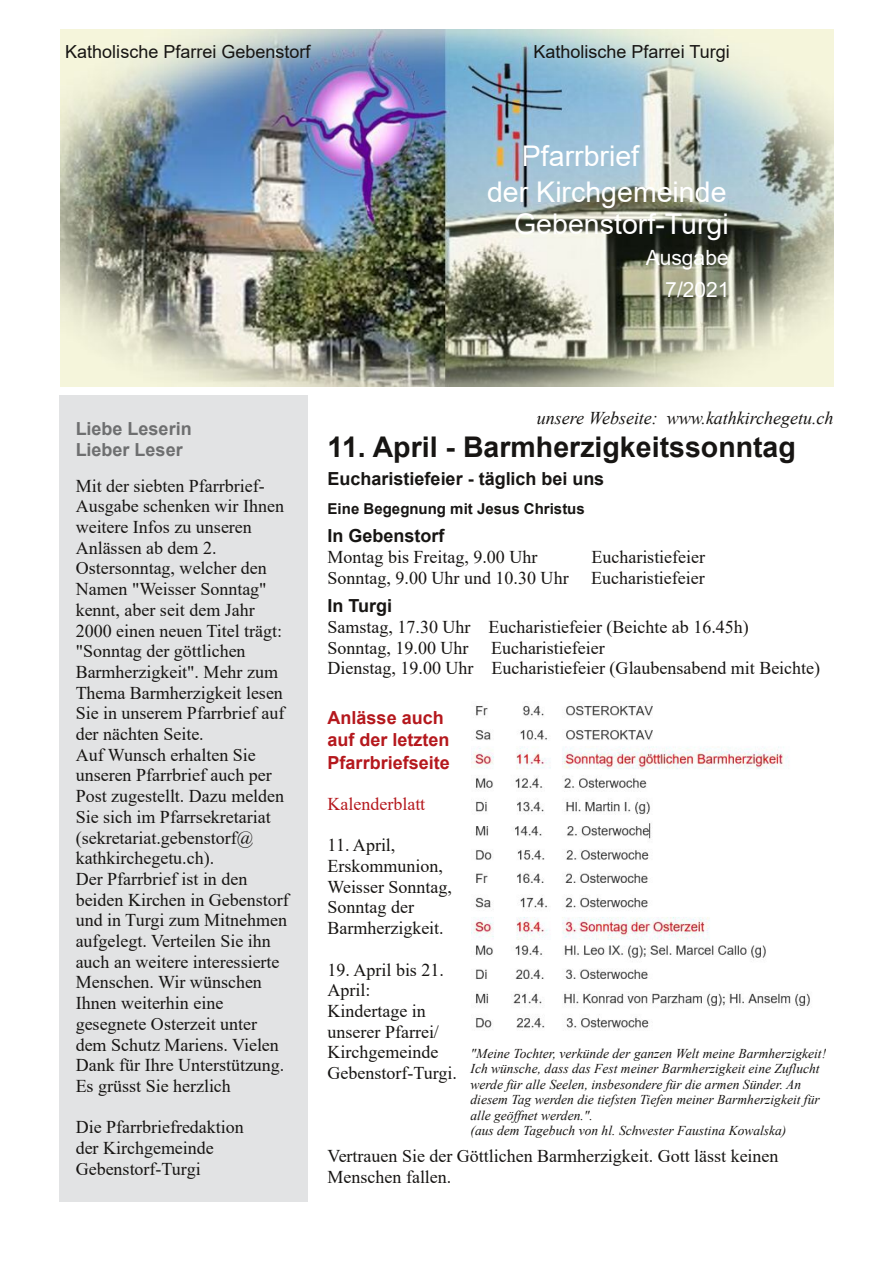
<style>
.page{position:relative;width:893px;height:1263px;background:#fff}
.page>*{position:absolute;margin:0;border:0;box-sizing:border-box;transform-origin:0 0}
.t1{font:28.5px/36px "Arial";color:#fff}
.t2{font:700 28.5px "Arial";color:#171513}
.t3{font:21px/31.5px "Arial";color:#fff;text-align:right}
.t4{font:18px/20.7px "Times New Roman";color:#171513}
.t5{font:18px "Arial";color:#171513}
.t6{font:700 18px "Arial";color:#171513}
.t7{font:700 18px/22.5px "Arial";color:#b5181d}
.t8{font:italic 18px "Times New Roman";color:#171513}
.t9{font:700 18px/20.7px "Arial";color:#6e6f70}
.t10{font:18px "Times New Roman";color:#b5181d}
.t11{font:700 15px "Arial";color:#171513}
.t12{font:italic 13.5px/15.5px "Times New Roman";color:#171513}
</style>
<div class="page">
<img style="left:61px;top:30px;width:772px;height:357px">
<div style="left:59px;top:395px;width:249px;height:806px;background:#e2e3e4"></div>
<img style="left:472px;top:702px;width:338px;height:327px">
<p class="t5" style="left:65px;top:42px;width:247px">Katholische Pfarrei Gebenstorf</p>
<p class="t5" style="left:533px;top:42px;width:198px">Katholische Pfarrei Turgi</p>
<h1 class="t1" style="left:487px;top:138px;width:241px;text-indent:35px">Pfarrbrief<br>der Kirchgemeinde</h1>
<h1 class="t1" style="left:514px;top:206px;width:216px">Gebenstorf-Turgi</h1>
<p class="t3" style="left:646px;top:242px;width:85px">Ausgabe<br>7/2021</p>
<p class="t9" style="left:76px;top:419px;width:117px">Liebe Leserin<br>Lieber Leser</p>
<p class="t4" style="left:76px;top:475px;width:215px">Mit der siebten Pfarrbrief-<br>Ausgabe schenken wir Ihnen weitere Infos zu unseren<br>Anlässen ab dem 2.<br>Ostersonntag, welcher den<br>Namen "Weisser Sonntag" kennt, aber seit dem Jahr<br>2000 einen neuen Titel trägt: "Sonntag der göttlichen<br>Barmherzigkeit". Mehr zum<br>Thema Barmherzigkeit lesen<br>Sie in unserem Pfarrbrief auf der nächten Seite.<br>Auf Wunsch erhalten Sie unseren Pfarrbrief auch per<br>Post zugestellt. Dazu melden<br>Sie sich im Pfarrsekretariat (sekretariat.gebenstorf@ kathkirchegetu.ch).<br>Der Pfarrbrief ist in den beiden Kirchen in Gebenstorf und in Turgi zum Mitnehmen aufgelegt. Verteilen Sie ihn auch an weitere interessierte<br>Menschen. Wir wünschen<br>Ihnen weiterhin eine gesegnete Osterzeit unter dem Schutz Mariens. Vielen<br>Dank für Ihre Unterstützung.<br>Es grüsst Sie herzlich</p>
<p class="t4" style="left:76px;top:1117px;width:170px">Die Pfarrbriefredaktion der Kirchgemeinde<br>Gebenstorf-Turgi</p>
<p class="t8" style="left:537px;top:408px;width:298px">unsere Webseite: www.kathkirchegetu.ch</p>
<h1 class="t2" style="left:328px;top:431px;width:470px">11. April - Barmherzigkeitssonntag</h1>
<p class="t6" style="left:328px;top:469px;width:278px">Eucharistiefeier - täglich bei uns</p>
<p class="t11" style="left:328px;top:500px;width:259px">Eine Begegnung mit Jesus Christus</p>
<p class="t6" style="left:328px;top:526px;width:118px">In Gebenstorf</p>
<p class="t4" style="left:328px;top:547px;width:211px">Montag bis Freitag, 9.00 Uhr</p>
<p class="t4" style="left:591px;top:547px;width:115px">Eucharistiefeier</p>
<p class="t4" style="left:328px;top:567px;width:243px">Sonntag, 9.00 Uhr und 10.30 Uhr</p>
<p class="t4" style="left:591px;top:567px;width:115px">Eucharistiefeier</p>
<p class="t6" style="left:328px;top:596px;width:66px">In Turgi</p>
<p class="t4" style="left:328px;top:616px;width:423px">Samstag, 17.30 Uhr Eucharistiefeier (Beichte ab 16.45h)<br>Sonntag, 19.00 Uhr</p>
<p class="t4" style="left:328px;top:637px;width:494px;text-indent:163px">Eucharistiefeier<br>Dienstag, 19.00 Uhr Eucharistiefeier (Glaubensabend mit Beichte)</p>
<p class="t7" style="left:328px;top:706px;width:124px">Anlässe auch auf der letzten<br>Pfarrbriefseite</p>
<p class="t10" style="left:328px;top:794px;width:99px">Kalenderblatt</p>
<p class="t4" style="left:328px;top:835px;width:126px">11. April,<br>Erskommunion,<br>Weisser Sonntag,<br>Sonntag der<br>Barmherzigkeit.</p>
<p class="t4" style="left:328px;top:959px;width:131px">19. April bis 21.<br>April:<br>Kindertage in unserer Pfarrei/<br>Kirchgemeinde<br>Gebenstorf-Turgi.</p>
<p class="t12" style="left:470px;top:1045px;width:357px">"Meine Tochter, verkünde der ganzen Welt meine Barmherzigkeit!<br>Ich wünsche, dass das Fest meiner Barmherzigkeit eine Zuflucht werde für alle Seelen, insbesondere für die armen Sünder. An diesem Tag werden die tiefsten Tiefen meiner Barmherzigkeit für alle geöffnet werden.".<br>(aus dem Tagebuch von hl. Schwester Faustina Kowalska)</p>
<p class="t4" style="left:328px;top:1145px;width:452px">Vertrauen Sie der Göttlichen Barmherzigkeit. Gott lässt keinen<br>Menschen fallen.</p>
</div>
